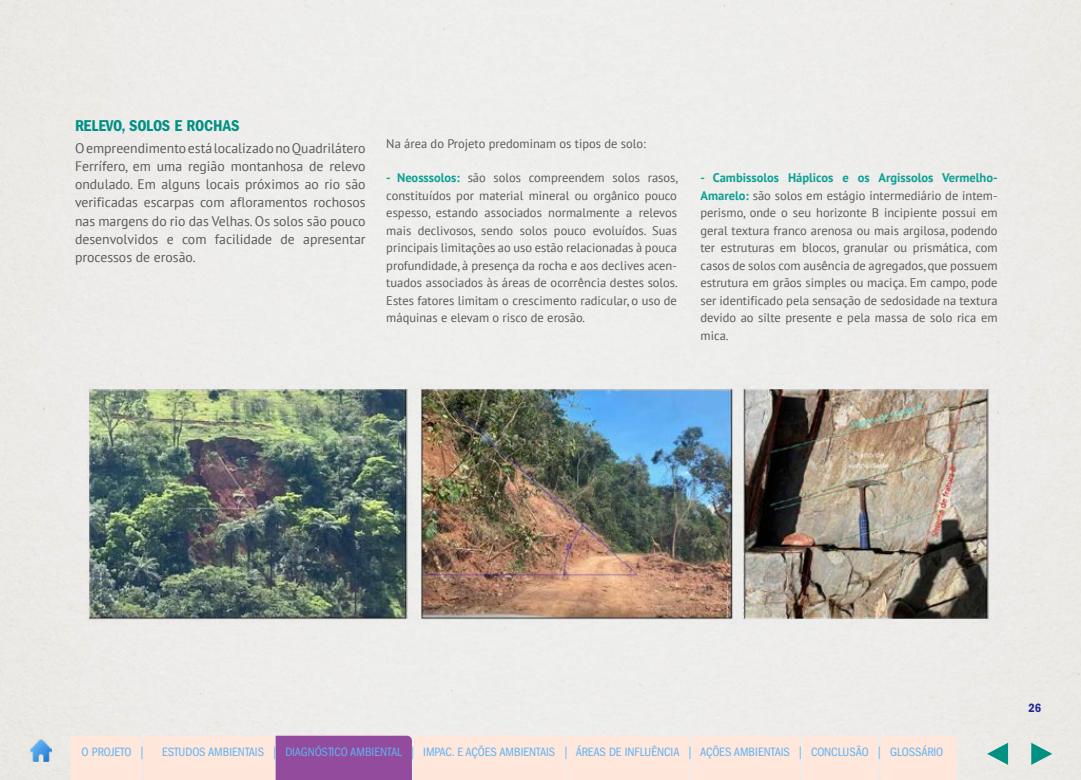
<style>
.page{position:relative;width:1081px;height:780px;background:#ededea}
.page>*{position:absolute;margin:0;border:0;box-sizing:border-box;transform-origin:0 0}
.t1{font:16.25px "Franklin Gothic LT Pro Cn Dm";color:#009183}
.t2{font:13.75px/18.1px "PT Sans";color:#58595b;text-align:justify}
.t3{font:12.5px/17.5px "PT Sans";color:#58595b;text-align:justify}
.t4{font:condensed 12.5px "Franklin Gothic LT Pro";color:#60b2f4}
.t5{font:12.5px "Franklin Gothic LT Pro Cn Dm";color:#1e2695}
.s1{font-weight:700;color:#0fa095}
.s2{font-family:"Myriad Pro"}
</style>
<div class="page">
<img style="left:87px;top:384px;width:912px;height:237px">
<img style="left:30px;top:739px;width:22px;height:22px">
<svg style="left:1031px;top:742px;width:21px;height:22px"></svg>
<svg style="left:987px;top:743px;width:21px;height:21px"></svg>
<svg style="left:71px;top:735px;width:886px;height:45px;background:#eecfd2"></svg>
<h1 class="t1" style="left:75px;top:117px;width:166px">RELEVO, SOLOS E ROCHAS</h1>
<p class="t2" style="left:75px;top:139px;width:292px">O empreendimento está localizado no Quadrilátero Ferrífero, em uma região montanhosa de relevo ondulado. Em alguns locais próximos ao rio são verificadas escarpas com afloramentos rochosos nas margens do rio das Velhas. Os solos são pouco desenvolvidos e com facilidade de apresentar processos de erosão.</p>
<p class="t3" style="left:386px;top:135px;width:261px">Na área do Projeto predominam os tipos de solo:</p>
<p class="t3" style="left:386px;top:168px;width:293px"><span class="s1">- Neosssolos:</span> são solos compreendem solos rasos, constituídos por material mineral ou orgânico pouco espesso, estando associados normalmente a relevos mais declivosos, sendo solos pouco evoluídos. Suas principais limitações ao uso estão relacionadas à pouca profundidade, à presença da rocha e aos declives acen&shy;tuados associados às áreas de ocorrência destes solos.<br>Estes fatores limitam o crescimento radicular, o uso de máquinas e elevam o risco de erosão.</p>
<p class="t3" style="left:700px;top:168px;width:298px"><span class="s1">- Cambissolos Háplicos e os Argissolos Vermelho-Amarelo:</span> são solos em estágio intermediário de intem&shy;perismo, onde o seu horizonte B incipiente possui em geral textura franco arenosa ou mais argilosa, podendo ter estruturas em blocos, granular ou prismática, com casos de solos com ausência de agregados, que possuem estrutura em grãos simples ou maciça. Em campo, pode ser identificado pela sensação de sedosidade na textura devido ao silte presente e pela massa de solo rica em mica.</p>
<p class="t4" style="left:82px;top:744px;width:63px">O PROJETO <span class="s2">|</span></p>
<p class="t4" style="left:162px;top:744px;width:783px">ESTUDOS AMBIENTAIS <span class="s2">|</span> DIAGNÓSTICO AMBIENTAL <span class="s2">|</span> IMPAC. E AÇÕES AMBIENTAIS <span class="s2">|</span> ÁREAS DE INFLUÊNCIA <span class="s2">|</span> AÇÕES AMBIENTAIS <span class="s2">|</span> CONCLUSÃO <span class="s2">|</span> GLOSSÁRIO</p>
<p class="t5" style="left:1028px;top:700px;width:14px">26</p>
</div>
